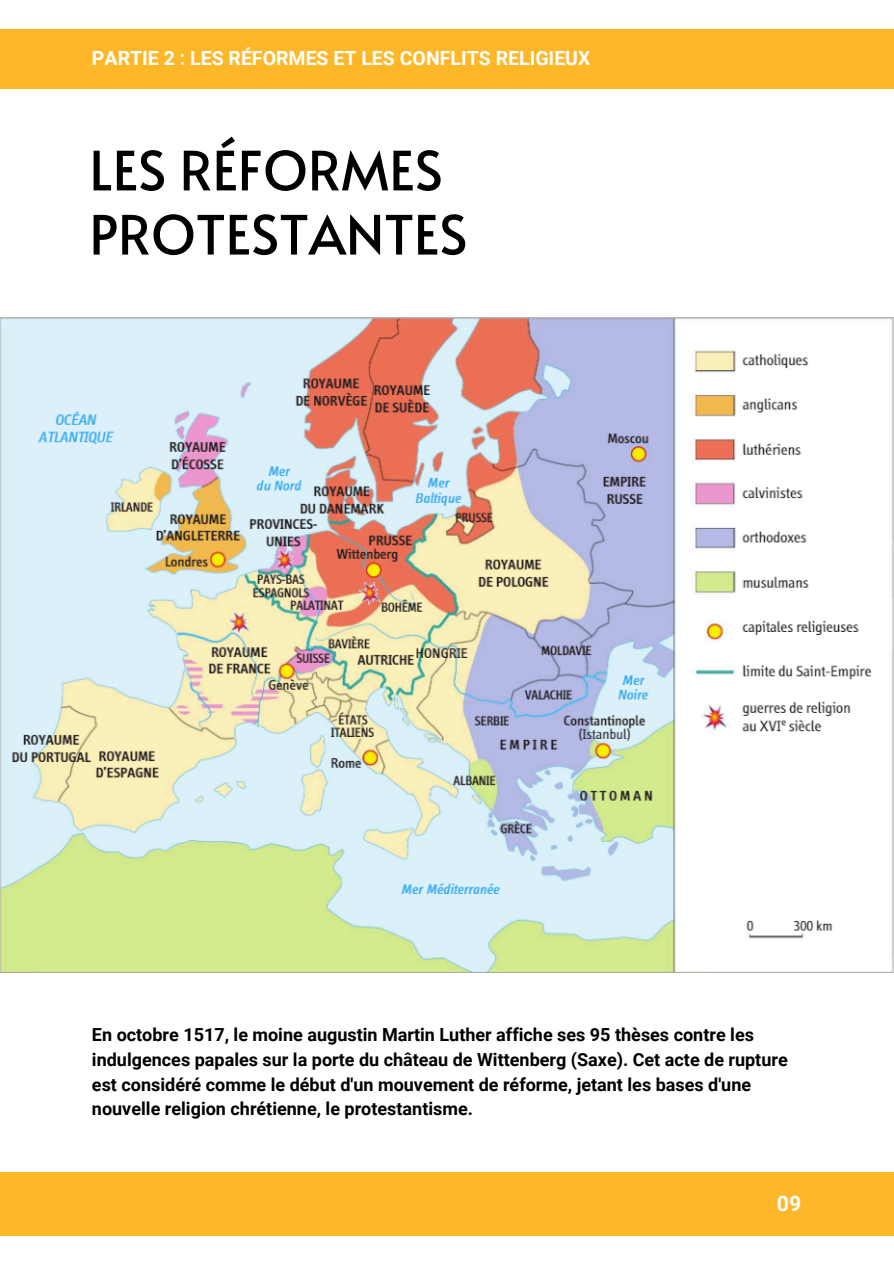
<style>
.page{position:relative;width:894px;height:1264px;background:#fff}
.page>*{position:absolute;margin:0;border:0;box-sizing:border-box;transform-origin:0 0}
.t1{font:54px/64.2px "Alata";color:#000001}
.t2{font:700 21.3px "Roboto";color:#fff}
.t3{font:700 19.5px "Roboto";color:#fff}
.t4{font:700 18px/24.8px "Roboto";color:#000}
</style>
<div class="page">
<div style="left:0;top:1172px;width:893px;height:63px;background:#ffb72a"></div>
<div style="left:0;top:30px;width:893px;height:59px;background:#ffb72a"></div>
<img style="left:0;top:318px;width:893px;height:654px">
<p class="t3" style="left:92px;top:46px;width:500px">PARTIE 2 : LES RÉFORMES ET LES CONFLITS RELIGIEUX</p>
<h2 class="t1" style="left:89px;top:136px;width:379px">LES RÉFORMES<br>PROTESTANTES</h2>
<p class="t4" style="left:92px;top:1022px;width:697px">En octobre 1517, le moine augustin Martin Luther affiche ses 95 thèses contre les indulgences papales sur la porte du château de Wittenberg (Saxe). Cet acte de rupture est considéré comme le début d'un mouvement de réforme, jetant les bases d'une nouvelle religion chrétienne, le protestantisme.</p>
<h1 class="t2" style="left:776px;top:1190px;width:26px">09</h1>
</div>
